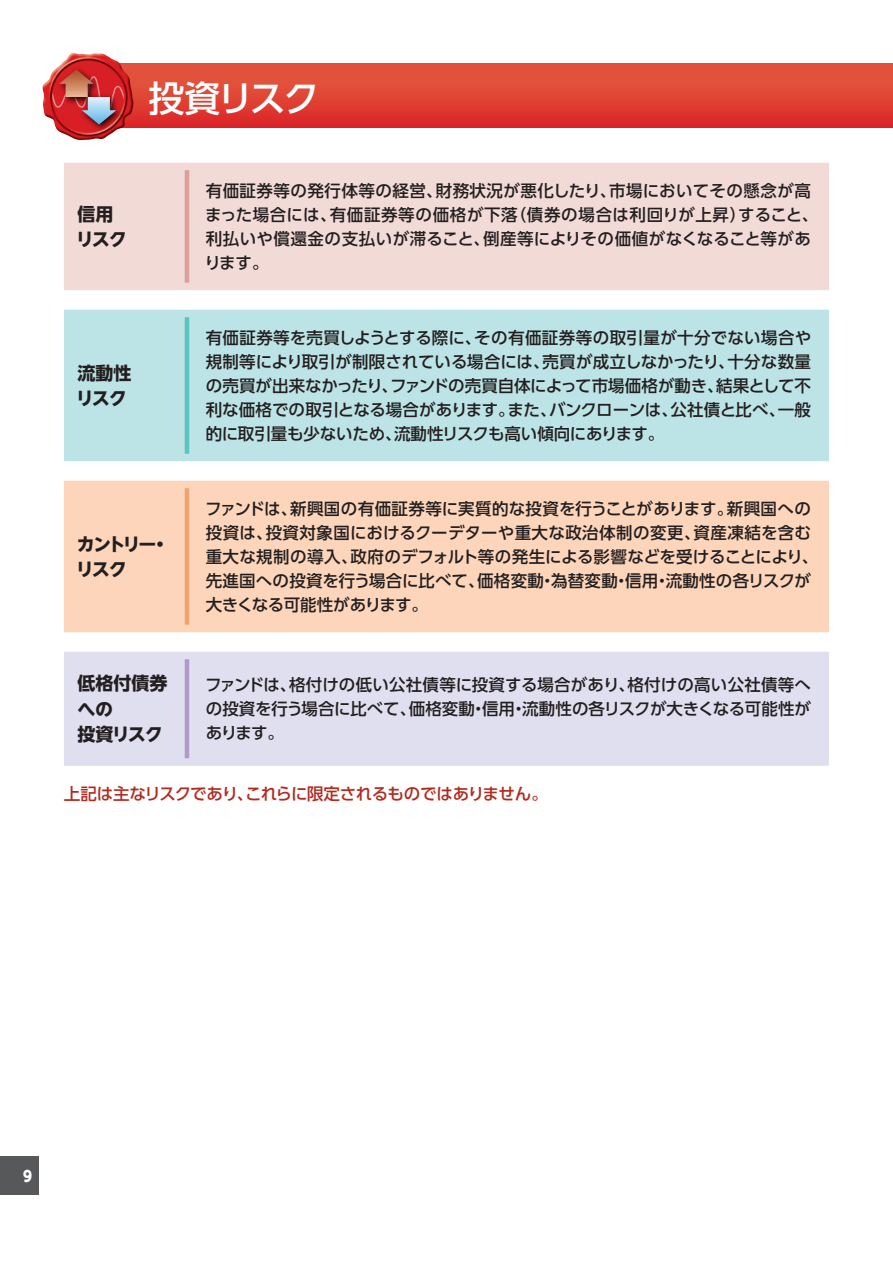
<style>
.page{position:relative;width:893px;height:1263px;background:#fff}
.page>*{position:absolute;margin:0;border:0;box-sizing:border-box;transform-origin:0 0}
.t1{font:500 36px "UD Shin Go Pro";letter-spacing:-.075em;color:#fff}
.t2{font:700 18px/25.5px "UD Shin Go NT Pro";color:#231f20}
.t3{font:700 18px/25.5px "UD Shin Go NT Pro";letter-spacing:-.07em;color:#231f20}
.t4{font:700 18px/25.5px "UD Shin Go NT Pro";letter-spacing:-.11em;color:#231f20}
.t5{font:500 16.5px/24px "UD Shin Go Pro";letter-spacing:.01em;color:#231f20}
.t6{font:500 16.5px "UD Shin Go Pro";letter-spacing:-.03em;color:#b22b1e}
.t7{font:800 15px "UD Shin Go Pro";color:#fff;scale:.9 1}
</style>
<div class="page">
<div style="left:0;top:1157px;width:38px;height:38px;background:#57585a"></div>
<div style="left:64px;top:163px;width:765px;height:127px;background:#f2dbd7"></div>
<div style="left:64px;top:310px;width:765px;height:151px;background:#bce3e5"></div>
<div style="left:64px;top:481px;width:765px;height:151px;background:#fdd5ba"></div>
<div style="left:64px;top:652px;width:765px;height:114px;background:#e0dfef"></div>
<hr style="left:185px;top:170px;width:4px;height:113px;background:#db9f9c">
<hr style="left:185px;top:317px;width:4px;height:137px;background:#5ac4bd">
<hr style="left:185px;top:488px;width:4px;height:137px;background:#eea470">
<hr style="left:185px;top:659px;width:4px;height:99px;background:#b09ac9">
<div style="left:79px;top:64px;width:814px;height:63px;background:linear-gradient(to bottom,#e45c3f,#dc2929)"></div>
<img style="left:42px;top:53px;width:92px;height:87px">
<img style="left:53px;top:63px;width:51px;height:6px">
<img style="left:76px;top:91px;width:50px;height:44px">
<svg style="left:52px;top:69px;width:72px;height:56px;background:#c1494c"></svg>
<h1 class="t1" style="left:148px;top:69px;width:172px">投資リスク</h1>
<p class="t3" style="left:76px;top:200px;width:52px">信用リスク</p>
<p class="t3" style="left:76px;top:359px;width:57px">流動性リスク</p>
<p class="t5" style="left:204px;top:178px;width:616px">有価証券等の発行体等の経営、財務状況が悪化したり、市場においてその懸念が高まった場合には、有価証券等の価格が下落（債券の場合は利回りが上昇）すること、利払いや償還金の支払いが滞ること、倒産等によりその価値がなくなること等があります。</p>
<p class="t5" style="left:206px;top:325px;width:607px;text-align:justify">有価証券等を売買しようとする際に、その有価証券等の取引量が十分でない場合や規制等により取引が制限されている場合には、売買が成立しなかったり、十分な数量の売買が出来なかったり、ファンドの売買自体によって市場価格が動き、結果として不利な価格での取引となる場合があります。また、バンクローンは、公社債と比べ、一般的に取引量も少ないため、流動性リスクも高い傾向にあります。</p>
<p class="t4" style="left:76px;top:530px;width:95px">カントリー・リスク</p>
<p class="t5" style="left:205px;top:496px;width:615px">ファンドは、新興国の有価証券等に実質的な投資を行うことがあります。新興国への投資は、投資対象国におけるクーデターや重大な政治体制の変更、資産凍結を含む重大な規制の導入、政府のデフォルト等の発生による影響などを受けることにより、先進国への投資を行う場合に比べて、価格変動・為替変動・信用・流動性の各リスクが大きくなる可能性があります。</p>
<p class="t2" style="left:77px;top:670px;width:92px">低格付債券への<br>投資リスク</p>
<p class="t5" style="left:205px;top:672px;width:607px;text-align:justify">ファンドは、格付けの低い公社債等に投資する場合があり、格付けの高い公社債等への投資を行う場合に比べて、価格変動・信用・流動性の各リスクが大きくなる可能性があります。</p>
<p class="t6" style="left:64px;top:780px;width:485px">上記は主なリスクであり、これらに限定されるものではありません。</p>
<p class="t7" style="left:23px;top:1163px;width:11px">9</p>
</div>
